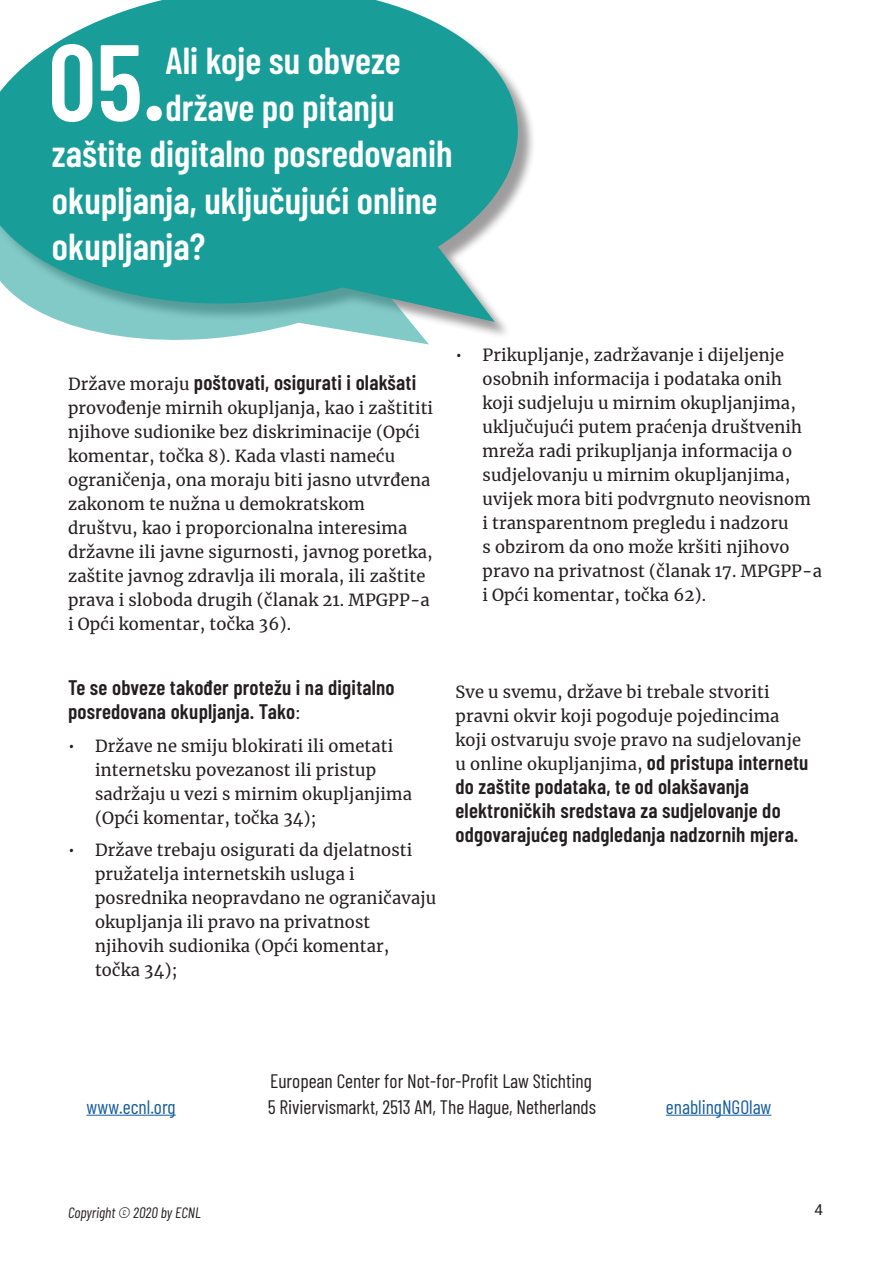
<style>
.page{position:relative;width:893px;height:1263px;background:#fff}
.page>*{position:absolute;margin:0;border:0;box-sizing:border-box;transform-origin:0 0}
.t1{font:600 108.15px "Barlow Condensed";color:#fff}
.t2{font:600 37.5px "Barlow Condensed";color:#fff}
.t3{font:600 21px/24px "Barlow Condensed";letter-spacing:.01em;color:#231f20}
.t4{font:19.5px "Barlow Condensed";color:#231f20}
.t5{font:19.5px "Barlow Condensed";color:#175d9e}
.t6{font:16.5px/24px "Merriweather";letter-spacing:.01em;color:#231f20}
.t7{font:italic 15px "Barlow Condensed";color:#231f20}
.t8{font:15px "Roboto";color:#231f20}
.s1{font-family:"Merriweather";font-weight:400;font-size:16.5px}
.s2{font-family:"Barlow Condensed";font-weight:600;font-size:21px}
</style>
<div class="page">
<div style="left:0;top:0;width:537px;height:340px;background:#231f20;opacity:.44"></div>
<svg style="left:0;top:0;width:521px;height:323px"></svg>
<hr style="left:86px;top:1115px;width:90px;height:1px;background:#175d9e">
<hr style="left:666px;top:1115px;width:105px;height:1px;background:#175d9e">
<svg style="left:0;top:82px;width:461px;height:263px;background:#35a8a3"></svg>
<p class="t1" style="left:48px;top:5px;width:119px">05.</p>
<p class="t2" style="left:166px;top:34px;width:237px">Ali koje su obveze</p>
<p class="t2" style="left:166px;top:81px;width:230px">države po pitanju</p>
<p class="t2" style="left:52px;top:127px;width:402px">zaštite digitalno posredovanih</p>
<p class="t2" style="left:52px;top:174px;width:387px">okupljanja, uključujući online</p>
<p class="t2" style="left:52px;top:220px;width:155px">okupljanja?</p>
<p class="t3" style="left:68px;top:369px;width:350px"><span class="s1">Države moraju</span> poštovati, osigurati i olakšati</p>
<p class="t6" style="left:68px;top:396px;width:367px">provođenje mirnih okupljanja, kao i zaštititi njihove sudionike bez diskriminacije (Opći komentar, točka 8). Kada vlasti nameću ograničenja, ona moraju biti jasno utvrđena zakonom te nužna u demokratskom društvu, kao i proporcionalna interesima državne ili javne sigurnosti, javnog poretka, zaštite javnog zdravlja ili morala, ili zaštite prava i sloboda drugih (članak 21. MPGPP-a i Opći komentar, točka 36).</p>
<p class="t3" style="left:68px;top:674px;width:328px">Te se obveze također protežu i na digitalno posredovana okupljanja. Tako<span class="s1">:</span></p>
<p class="t6" style="left:95px;top:733px;width:319px;text-indent:-27px">• Države ne smiju blokirati ili ometati internetsku povezanost ili pristup sadržaju u vezi s mirnim okupljanjima (Opći komentar, točka 34);</p>
<p class="t6" style="left:95px;top:838px;width:343px;text-indent:-27px">• Države trebaju osigurati da djelatnosti pružatelja internetskih usluga i posrednika neopravdano ne ograničavaju okupljanja ili pravo na privatnost njihovih sudionika (Opći komentar, točka 34);</p>
<p class="t6" style="left:482px;top:342px;width:341px;text-indent:-27px">• Prikupljanje, zadržavanje i dijeljenje osobnih informacija i podataka onih<br>koji sudjeluju u mirnim okupljanjima, uključujući putem praćenja društvenih mreža radi prikupljanja informacija o sudjelovanju u mirnim okupljanjima, uvijek mora biti podvrgnuto neovisnom<br>i transparentnom pregledu i nadzoru<br>s obzirom da ono može kršiti njihovo pravo na privatnost (članak 17. MPGPP-a i Opći komentar, točka 62).</p>
<p class="t6" style="left:455px;top:680px;width:354px">Sve u svemu, države bi trebale stvoriti pravni okvir koji pogoduje pojedincima koji ostvaruju svoje pravo na sudjelovanje u online okupljanjima, <span class="s2">od pristupa internetu</span></p>
<p class="t3" style="left:455px;top:773px;width:344px">do zaštite podataka, te od olakšavanja elektroničkih sredstava za sudjelovanje do odgovarajućeg nadgledanja nadzornih mjera.</p>
<p class="t4" style="left:270px;top:1067px;width:323px">European Center for Not-for-Profit Law Stichting</p>
<p class="t5" style="left:86px;top:1093px;width:91px">www.ecnl.org</p>
<p class="t4" style="left:268px;top:1093px;width:330px">5 Riviervismarkt, 2513 AM, The Hague, Netherlands</p>
<p class="t5" style="left:666px;top:1093px;width:107px">enablingNGOlaw</p>
<p class="t7" style="left:68px;top:1202px;width:134px">Copyright © 2020 by ECNL</p>
<p class="t8" style="left:814px;top:1199px;width:10px">4</p>
</div>
